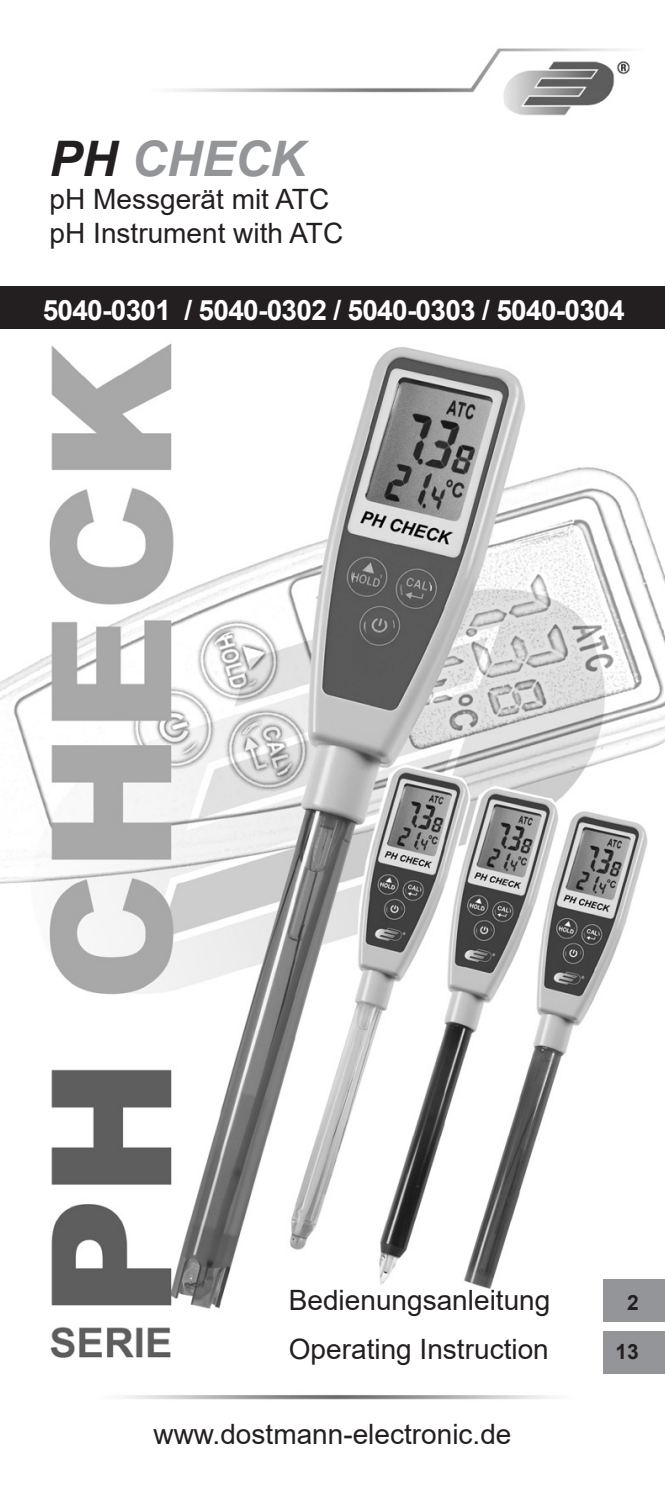
<style>
.page{position:relative;width:665px;height:1489px;background:#fff}
.page>*{position:absolute;margin:0;border:0;box-sizing:border-box;transform-origin:0 0}
.t1{font:italic 700 49px "Arial";color:#939598}
.t2{font:28px/33.6px "Arial";color:#231f20}
.t3{font:700 28px "Arial";letter-spacing:-.025em;color:#fff}
.t4{font:700 21px "Arial";color:#231f20}
.s1{color:#231f20}
</style>
<div class="page">
<img style="left:0;top:343px;width:665px;height:1031px">
<div style="left:0;top:286px;width:665px;height:43px;background:#231f20"></div>
<div style="left:604px;top:1278px;width:61px;height:43px;background:#939598"></div>
<div style="left:604px;top:1330px;width:61px;height:43px;background:#939598"></div>
<img style="left:174px;top:48px;width:456px;height:68px">
<h1 class="t1" style="left:50px;top:126px;width:257px"><span class="s1">PH</span> CHECK</h1>
<p class="t2" style="left:50px;top:182px;width:295px">pH Messgerät mit ATC pH Instrument with ATC</p>
<p class="t3" style="left:43px;top:290px;width:583px">5040-0301 / 5040-0302 / 5040-0303 / 5040-0304</p>
<p class="t2" style="left:289px;top:1283px;width:263px">Bedienungsanleitung</p>
<p class="t4" style="left:627px;top:1287px;width:13px">2</p>
<p class="t2" style="left:289px;top:1332px;width:261px">Operating Instruction</p>
<p class="t4" style="left:615px;top:1336px;width:25px">13</p>
<p class="t2" style="left:153px;top:1417px;width:359px">www.dostmann-electronic.de</p>
</div>
